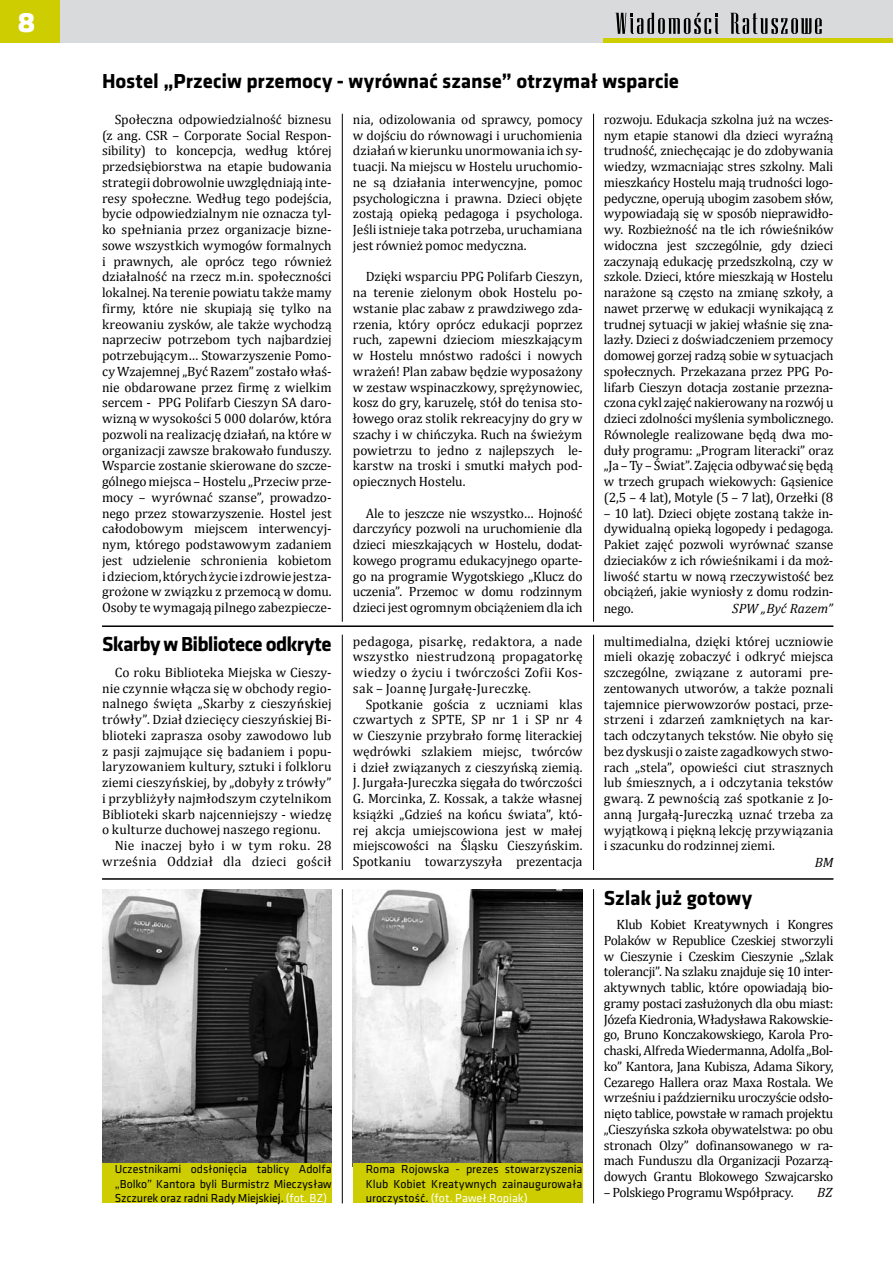
<style>
.page{position:relative;width:893px;height:1263px;background:#fff}
.page>*{position:absolute;margin:0;border:0;box-sizing:border-box;transform-origin:0 0}
.t1{font:700 21px "Klavika";letter-spacing:-.005em;color:#000}
.t2{font:700 21px "Klavika";letter-spacing:-.03em;color:#000}
.t3{font:13.5px/15.8px "Cambria";color:#000;text-align:justify}
.t4{font:13.5px "Cambria";letter-spacing:.02em;color:#000}
.t5{font:13.5px "Cambria";letter-spacing:-.025em;color:#000}
.t6{font:italic 13.5px "Cambria";letter-spacing:.005em;color:#000}
.t7{font:12px/14.4px "Klavika";color:#000;text-align:justify}
.s1{color:#fff}
</style>
<div class="page">
<div style="left:0;top:0;width:893px;height:43px;background:#d9dadb"></div>
<div style="left:0;top:0;width:60px;height:43px;background:#cdcd01"></div>
<div style="left:604px;top:38px;width:289px;height:5px;background:#cdcd01"></div>
<svg style="left:730px;top:13px;width:92px;height:21px"></svg>
<svg style="left:615px;top:13px;width:103px;height:21px"></svg>
<hr style="left:102px;top:625px;width:731px;height:2px;background:#000">
<hr style="left:342px;top:114px;width:1px;height:508px;background:#000">
<hr style="left:593px;top:114px;width:1px;height:508px;background:#000">
<hr style="left:102px;top:878px;width:731px;height:2px;background:#000">
<hr style="left:342px;top:635px;width:1px;height:235px;background:#000">
<hr style="left:593px;top:635px;width:1px;height:235px;background:#000">
<img style="left:102px;top:889px;width:230px;height:274px">
<img style="left:353px;top:889px;width:230px;height:274px">
<div style="left:353px;top:1163px;width:230px;height:40px;background:#cdcd01"></div>
<div style="left:102px;top:1163px;width:230px;height:40px;background:#cdcd01"></div>
<hr style="left:342px;top:889px;width:1px;height:314px;background:#000">
<hr style="left:593px;top:889px;width:1px;height:314px;background:#000">
<h1 class="t1" style="left:102px;top:66px;width:579px">Hostel „Przeciw przemocy - wyrównać szanse” otrzymał wsparcie</h1>
<p class="t3" style="left:102px;top:111px;width:231px;text-indent:13px">Społeczna odpowiedzialność biznesu (z ang. CSR – Corporate Social Respon&shy;sibility) to koncepcja, według której przedsiębiorstwa na etapie budowania strategii dobrowolnie uwzględniają inte&shy;resy społeczne. Według tego podejścia, bycie odpowiedzialnym nie oznacza tyl&shy;ko spełniania przez organizacje bizne&shy;sowe wszystkich wymogów formalnych i prawnych, ale oprócz tego również działalność na rzecz m.in. społeczności lokalnej. Na terenie powiatu także mamy firmy, które nie skupiają się tylko na kreowaniu zysków, ale także wychodzą naprzeciw potrzebom tych najbardziej potrzebującym… Stowarzyszenie Pomo&shy;cy Wzajemnej „Być Razem” zostało właś&shy;nie obdarowane przez firmę z wielkim sercem - PPG Polifarb Cieszyn SA daro&shy;wizną w wysokości 5 000 dolarów, która pozwoli na realizację działań, na które w organizacji zawsze brakowało funduszy.<br>Wsparcie zostanie skierowane do szcze&shy;gólnego miejsca – Hostelu „Przeciw prze&shy;mocy – wyrównać szanse”, prowadzo&shy;nego przez stowarzyszenie. Hostel jest całodobowym miejscem interwencyj&shy;nym, którego podstawowym zadaniem jest udzielenie schronienia kobietom i dzieciom, których życie i zdrowie jest za&shy;grożone w związku z przemocą w domu.<br>Osoby te wymagają pilnego zabezpiecze-</p>
<p class="t3" style="left:353px;top:111px;width:231px">nia, odizolowania od sprawcy, pomocy w dojściu do równowagi i uruchomienia działań w kierunku unormowania ich sy&shy;tuacji. Na miejscu w Hostelu uruchomio&shy;ne są działania interwencyjne, pomoc psychologiczna i prawna. Dzieci objęte zostają opieką pedagoga i psychologa.<br>Jeśli istnieje taka potrzeba, uruchamiana jest również pomoc medyczna.</p>
<p class="t3" style="left:353px;top:269px;width:231px;text-indent:13px">Dzięki wsparciu PPG Polifarb Cieszyn, na terenie zielonym obok Hostelu po&shy;wstanie plac zabaw z prawdziwego zda&shy;rzenia, który oprócz edukacji poprzez ruch, zapewni dzieciom mieszkającym w Hostelu mnóstwo radości i nowych wrażeń! Plan zabaw będzie wyposażony w zestaw wspinaczkowy, sprężynowiec, kosz do gry, karuzelę, stół do tenisa sto&shy;łowego oraz stolik rekreacyjny do gry w szachy i w chińczyka. Ruch na świeżym powietrzu to jedno z najlepszych le&shy;karstw na troski i smutki małych pod&shy;opiecznych Hostelu.</p>
<p class="t3" style="left:353px;top:505px;width:231px;text-indent:13px">Ale to jeszcze nie wszystko… Hojność darczyńcy pozwoli na uruchomienie dla dzieci mieszkających w Hostelu, dodat&shy;kowego programu edukacyjnego oparte&shy;go na programie Wygotskiego „Klucz do uczenia”. Przemoc w domu rodzinnym dzieci jest ogromnym obciążeniem dla ich</p>
<h1 class="t2" style="left:102px;top:629px;width:231px">Skarby w Bibliotece odkryte</h1>
<p class="t3" style="left:115px;top:664px;width:218px">Co roku Biblioteka Miejska w Cieszy-</p>
<p class="t3" style="left:102px;top:680px;width:231px">nie czynnie włącza się w obchody regio-</p>
<p class="t3" style="left:102px;top:696px;width:231px">nalnego święta „Skarby z cieszyńskiej</p>
<p class="t3" style="left:102px;top:712px;width:231px">trówły”. Dział dziecięcy cieszyńskiej Bi-</p>
<p class="t3" style="left:102px;top:727px;width:231px">blioteki zaprasza osoby zawodowo lub</p>
<p class="t3" style="left:102px;top:743px;width:231px">z pasji zajmujące się badaniem i popu-</p>
<p class="t3" style="left:102px;top:759px;width:231px">laryzowaniem kultury, sztuki i folkloru</p>
<p class="t3" style="left:102px;top:775px;width:231px">ziemi cieszyńskiej, by „dobyły z trówły”</p>
<p class="t3" style="left:102px;top:790px;width:231px">i przybliżyły najmłodszym czytelnikom</p>
<p class="t3" style="left:102px;top:806px;width:231px">Biblioteki skarb najcenniejszy - wiedzę</p>
<p class="t3" style="left:102px;top:822px;width:220px">o kulturze duchowej naszego regionu.</p>
<p class="t3" style="left:115px;top:838px;width:218px">Nie inaczej było i w tym roku. 28</p>
<p class="t4" style="left:102px;top:853px;width:231px">września Oddział dla dzieci gościł</p>
<p class="t3" style="left:353px;top:633px;width:231px">pedagoga, pisarkę, redaktora, a nade wszystko niestrudzoną propagatorkę wiedzy o życiu i twórczości Zofii Kos&shy;sak – Joannę Jurgałę-Jureczkę.</p>
<p class="t3" style="left:353px;top:696px;width:231px;text-indent:13px">Spotkanie gościa z uczniami klas czwartych z SPTE, SP nr 1 i SP nr 4 w Cieszynie przybrało formę literackiej wędrówki szlakiem miejsc, twórców i dzieł związanych z cieszyńską ziemią.<br>J. Jurgała-Jureczka sięgała do twórczości G. Morcinka, Z. Kossak, a także własnej książki „Gdzieś na końcu świata”, któ&shy;rej akcja umiejscowiona jest w małej miejscowości na Śląsku Cieszyńskim.<br>Spotkaniu towarzyszyła prezentacja</p>
<p class="t7" style="left:115px;top:1161px;width:218px">Uczestnikami odsłonięcia tablicy Adolfa „Bolko” Kantora byli Burmistrz Mieczysław Szczurek oraz radni Rady Miejskiej. <span class="s1">(fot. BZ)</span></p>
<p class="t7" style="left:366px;top:1161px;width:218px">Roma Rojowska - prezes stowarzyszenia Klub Kobiet Kreatywnych zainaugurowała uroczystość. <span class="s1">(fot. Paweł Ropiak)</span></p>
<p class="t3" style="left:604px;top:111px;width:231px">rozwoju. Edukacja szkolna już na wczes&shy;nym etapie stanowi dla dzieci wyraźną trudność, zniechęcając je do zdobywania wiedzy, wzmacniając stres szkolny. Mali mieszkańcy Hostelu mają trudności logo&shy;pedyczne, operują ubogim zasobem słów, wypowiadają się w sposób nieprawidło&shy;wy. Rozbieżność na tle ich rówieśników widoczna jest szczególnie, gdy dzieci zaczynają edukację przedszkolną, czy w szkole. Dzieci, które mieszkają w Hostelu narażone są często na zmianę szkoły, a nawet przerwę w edukacji wynikającą z trudnej sytuacji w jakiej właśnie się zna&shy;lazły. Dzieci z doświadczeniem przemocy domowej gorzej radzą sobie w sytuacjach społecznych. Przekazana przez PPG Po&shy;lifarb Cieszyn dotacja zostanie przezna&shy;czona cykl zajęć nakierowany na rozwój u dzieci zdolności myślenia symbolicznego.<br>Równolegle realizowane będą dwa mo&shy;duły programu: „Program literacki” oraz „Ja – Ty – Świat”. Zajęcia odbywać się będą w trzech grupach wiekowych: Gąsienice (2,5 – 4 lat), Motyle (5 – 7 lat), Orzełki (8</p>
<p class="t3" style="left:604px;top:505px;width:231px">– 10 lat). Dzieci objęte zostaną także in&shy;dywidualną opieką logopedy i pedagoga.<br>Pakiet zajęć pozwoli wyrównać szanse dzieciaków z ich rówieśnikami i da moż&shy;liwość startu w nową rzeczywistość bez obciążeń, jakie wyniosły z domu rodzin&shy;nego.</p>
<p class="t6" style="left:732px;top:600px;width:102px">SPW „Być Razem”</p>
<p class="t3" style="left:604px;top:633px;width:231px">multimedialna, dzięki której uczniowie mieli okazję zobaczyć i odkryć miejsca szczególne, związane z autorami pre&shy;zentowanych utworów, a także poznali tajemnice pierwowzorów postaci, prze&shy;strzeni i zdarzeń zamkniętych na kar&shy;tach odczytanych tekstów. Nie obyło się bez dyskusji o zaiste zagadkowych stwo&shy;rach „stela”, opowieści ciut strasznych lub śmiesznych, a i odczytania tekstów gwarą. Z pewnością zaś spotkanie z Jo&shy;anną Jurgałą-Jureczką uznać trzeba za wyjątkową i piękną lekcję przywiązania i szacunku do rodzinnej ziemi.</p>
<p class="t6" style="left:815px;top:854px;width:20px">BM</p>
<h1 class="t1" style="left:604px;top:882px;width:150px">Szlak już gotowy</h1>
<p class="t3" style="left:604px;top:916px;width:231px;text-indent:13px">Klub Kobiet Kreatywnych i Kongres Polaków w Republice Czeskiej stworzyli w Cieszynie i Czeskim Cieszynie „Szlak tolerancji”. Na szlaku znajduje się 10 inter&shy;aktywnych tablic, które opowiadają bio&shy;gramy postaci zasłużonych dla obu miast:<br>Józefa Kiedronia, Władysława Rakowskie&shy;go, Bruno Konczakowskiego, Karola Pro&shy;chaski, Alfreda Wiedermanna, Adolfa „Bol&shy;ko” Kantora, Jana Kubisza, Adama Sikory, Cezarego Hallera oraz Maxa Rostala. We wrześniu i październiku uroczyście odsło&shy;nięto tablice, powstałe w ramach projektu „Cieszyńska szkoła obywatelstwa: po obu stronach Olzy” dofinansowanego w ra&shy;mach Funduszu dla Organizacji Pozarzą&shy;dowych Grantu Blokowego Szwajcarsko</p>
<p class="t5" style="left:604px;top:1185px;width:191px">– Polskiego Programu Współpracy.</p>
<p class="t6" style="left:817px;top:1184px;width:17px">BZ</p>
</div>
